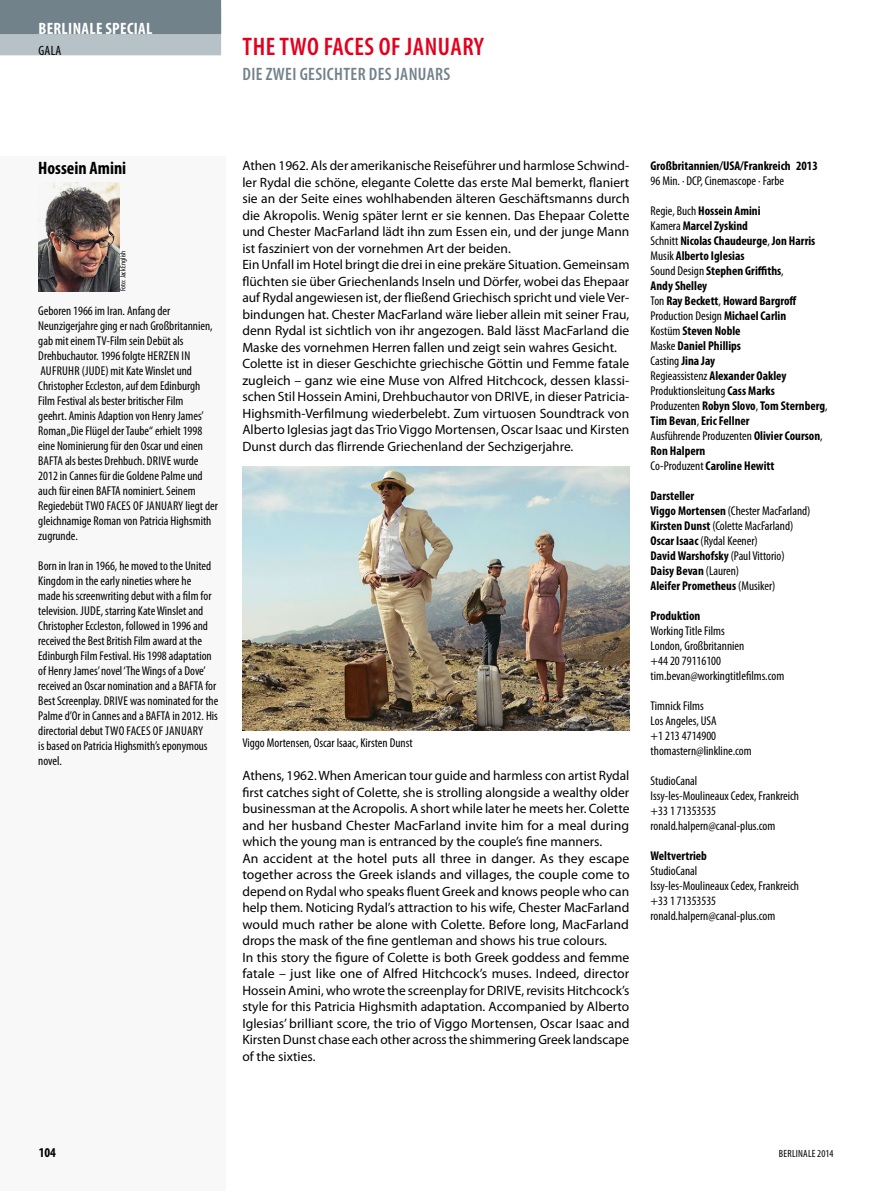
<style>
.page{position:relative;width:893px;height:1191px;background:#fff}
.page>*{position:absolute;margin:0;border:0;box-sizing:border-box;transform-origin:0 0}
.t1{font:600 condensed 25.5px "Myriad Pro";letter-spacing:.02em;color:#e3001d}
.t2{font:600 condensed 18px "Myriad Pro";letter-spacing:.02em;color:#72828b}
.t3{font:700 condensed 18px "Myriad Pro";color:#000}
.t4{font:700 condensed 16.5px "Myriad Pro";letter-spacing:.02em;color:#fff}
.t5{font:13.5px/16.5px "Myriad Pro";color:#000}
.t6{font:condensed 13.5px "Myriad Pro";color:#000}
.t7{font:700 condensed 13.5px "Myriad Pro";color:#000}
.t8{font:condensed 12.75px/15px "Myriad Pro";color:#000}
.t9{font:700 condensed 12.75px/15px "Myriad Pro";color:#000}
.t10{font:condensed 10.5px "Myriad Pro";letter-spacing:.02em;color:#000}
.t11{font:condensed 7.5px "Myriad Pro";color:#000}
.s1{font-weight:400}
</style>
<div class="page">
<div style="left:0;top:156px;width:225px;height:1035px;background:#f8f8f8"></div>
<img style="left:242px;top:467px;width:387px;height:263px">
<img style="left:38px;top:183px;width:81px;height:108px">
<div style="left:0;top:9px;width:221px;height:46px;background:#b6c1c8"></div>
<div style="left:0;top:0;width:221px;height:34px;background:#72828b"></div>
<p class="t4" style="left:38px;top:18px;width:115px">BERLINALE SPECIAL</p>
<p class="t6" style="left:38px;top:43px;width:25px">GALA</p>
<h1 class="t1" style="left:243px;top:31px;width:243px">THE TWO FACES OF JANUARY</h1>
<h2 class="t2" style="left:243px;top:63px;width:209px">DIE ZWEI GESICHTER DES JANUARS</h2>
<h2 class="t3" style="left:38px;top:157px;width:90px">Hossein Amini</h2>
<p class="t11" style="left:119px;top:291px;width:42px;rotate:-90deg">Foto: Jack English</p>
<p class="t8" style="left:38px;top:303px;width:181px">Geboren 1966 im Iran. Anfang der Neunzigerjahre ging er nach Großbritannien, gab mit einem TV-Film sein Debüt als Drehbuchautor. 1996 folgte HERZEN IN AUFRUHR (JUDE) mit Kate Winslet und Christopher Eccleston, auf dem Edinburgh Film Festival als bester britischer Film<br>geehrt. Aminis Adaption von Henry James’ Roman „Die Flügel der Taube“ erhielt 1998 eine Nominierung für den Oscar und einen BAFTA als bestes Drehbuch. DRIVE wurde 2012 in Cannes für die Goldene Palme und auch für einen BAFTA nominiert. Seinem Regiedebüt TWO FACES OF JANUARY liegt der gleichnamige Roman von Patricia Highsmith zugrunde.</p>
<p class="t8" style="left:38px;top:557px;width:182px">Born in Iran in 1966, he moved to the United Kingdom in the early nineties where he<br>made his screenwriting debut with a film for television. JUDE, starring Kate Winslet and Christopher Eccleston, followed in 1996 and received the Best British Film award at the Edinburgh Film Festival. His 1998 adaptation of Henry James’ novel ‘The Wings of a Dove’ received an Oscar nomination and a BAFTA for Best Screenplay. DRIVE was nominated for the Palme d’Or in Cannes and a BAFTA in 2012. His directorial debut TWO FACES OF JANUARY<br>is based on Patricia Highsmith’s eponymous novel.</p>
<p class="t5" style="left:242px;top:157px;width:389px">Athen 1962. Als der amerikanische Reiseführer und harmlose Schwind&shy;ler Rydal die schöne, elegante Colette das erste Mal bemerkt, flaniert sie an der Seite eines wohlhabenden älteren Geschäftsmanns durch die Akropolis. Wenig später lernt er sie kennen. Das Ehepaar Colette und Chester MacFarland lädt ihn zum Essen ein, und der junge Mann ist fasziniert von der vornehmen Art der beiden.<br>Ein Unfall im Hotel bringt die drei in eine prekäre Situation. Gemeinsam flüchten sie über Griechenlands Inseln und Dörfer, wobei das Ehepaar auf Rydal angewiesen ist, der fließend Griechisch spricht und viele Ver&shy;bindungen hat. Chester MacFarland wäre lieber allein mit seiner Frau, denn Rydal ist sichtlich von ihr angezogen. Bald lässt MacFarland die Maske des vornehmen Herren fallen und zeigt sein wahres Gesicht.<br>Colette ist in dieser Geschichte griechische Göttin und Femme fatale zugleich – ganz wie eine Muse von Alfred Hitchcock, dessen klassi&shy;schen Stil Hossein Amini, Drehbuchautor von DRIVE, in dieser Patricia-Highsmith-Verfilmung wiederbelebt. Zum virtuosen Soundtrack von Alberto Iglesias jagt das Trio Viggo Mortensen, Oscar Isaac und Kirsten Dunst durch das flirrende Griechenland der Sechzigerjahre.</p>
<p class="t8" style="left:242px;top:734px;width:172px">Viggo Mortensen, Oscar Isaac, Kirsten Dunst</p>
<p class="t5" style="left:242px;top:767px;width:389px">Athens, 1962. When American tour guide and harmless con artist Rydal first catches sight of Colette, she is strolling alongside a wealthy older businessman at the Acropolis. A short while later he meets her. Colette and her husband Chester MacFarland invite him for a meal during which the young man is entranced by the couple’s fine manners.<br>An accident at the hotel puts all three in danger. As they escape together across the Greek islands and villages, the couple come to depend on Rydal who speaks fluent Greek and knows people who can help them. Noticing Rydal’s attraction to his wife, Chester MacFarland would much rather be alone with Colette. Before long, MacFarland drops the mask of the fine gentleman and shows his true colours.<br>In this story the figure of Colette is both Greek goddess and femme fatale – just like one of Alfred Hitchcock’s muses. Indeed, director Hossein Amini, who wrote the screenplay for DRIVE, revisits Hitchcock’s style for this Patricia Highsmith adaptation. Accompanied by Alberto Iglesias’ brilliant score, the trio of Viggo Mortensen, Oscar Isaac and Kirsten Dunst chase each other across the shimmering Greek landscape of the sixties.</p>
<p class="t9" style="left:651px;top:158px;width:169px">Großbritannien/USA/Frankreich 2013</p>
<p class="t8" style="left:651px;top:173px;width:135px">96 Min. · DCP, Cinemascope · Farbe</p>
<p class="t9" style="left:651px;top:203px;width:179px"><span class="s1">Regie, Buch</span> Hossein Amini<br><span class="s1">Kamera</span> Marcel Zyskind<br><span class="s1">Schnitt</span> Nicolas Chaudeurge<span class="s1">,</span> Jon Harris<br><span class="s1">Musik</span> Alberto Iglesias<br><span class="s1">Sound Design</span> Stephen Griffiths<span class="s1">,<br></span>Andy Shelley<br><span class="s1">Ton</span> Ray Beckett<span class="s1">,</span> Howard Bargroff<br><span class="s1">Production Design</span> Michael Carlin<br><span class="s1">Kostüm</span> Steven Noble<br><span class="s1">Maske</span> Daniel Phillips<br><span class="s1">Casting</span> Jina Jay<br><span class="s1">Regieassistenz</span> Alexander Oakley<br><span class="s1">Produktionsleitung</span> Cass Marks<br><span class="s1">Produzenten</span> Robyn Slovo<span class="s1">,</span> Tom Sternberg<span class="s1">,<br></span>Tim Bevan<span class="s1">,</span> Eric Fellner<br><span class="s1">Ausführende Produzenten</span> Olivier Courson<span class="s1">,<br></span>Ron Halpern<br><span class="s1">Co-Produzent</span> Caroline Hewitt</p>
<p class="t9" style="left:651px;top:488px;width:161px">Darsteller<br>Viggo Mortensen <span class="s1">(Chester MacFarland)<br></span>Kirsten Dunst <span class="s1">(Colette MacFarland)<br></span>Oscar Isaac <span class="s1">(Rydal Keener)<br></span>David Warshofsky <span class="s1">(Paul Vittorio)<br></span>Daisy Bevan <span class="s1">(Lauren)<br></span>Aleifer Prometheus <span class="s1">(Musiker)</span></p>
<p class="t9" style="left:651px;top:608px;width:51px">Produktion</p>
<p class="t8" style="left:651px;top:623px;width:135px">Working Title Films<br>London, Großbritannien<br>+44 20 79116100 tim.bevan@workingtitlefilms.com</p>
<p class="t8" style="left:651px;top:698px;width:103px">Timnick Films<br>Los Angeles, USA<br>+1 213 4714900 thomastern@linkline.com</p>
<p class="t8" style="left:651px;top:773px;width:150px">StudioCanal<br>Issy-les-Moulineaux Cedex, Frankreich +33 1 71353535 ronald.halpern@canal-plus.com</p>
<p class="t9" style="left:651px;top:848px;width:58px">Weltvertrieb</p>
<p class="t8" style="left:651px;top:863px;width:150px">StudioCanal<br>Issy-les-Moulineaux Cedex, Frankreich +33 1 71353535 ronald.halpern@canal-plus.com</p>
<p class="t7" style="left:39px;top:1143px;width:19px">104</p>
<p class="t10" style="left:779px;top:1146px;width:56px">BERLINALE 2014</p>
</div>
